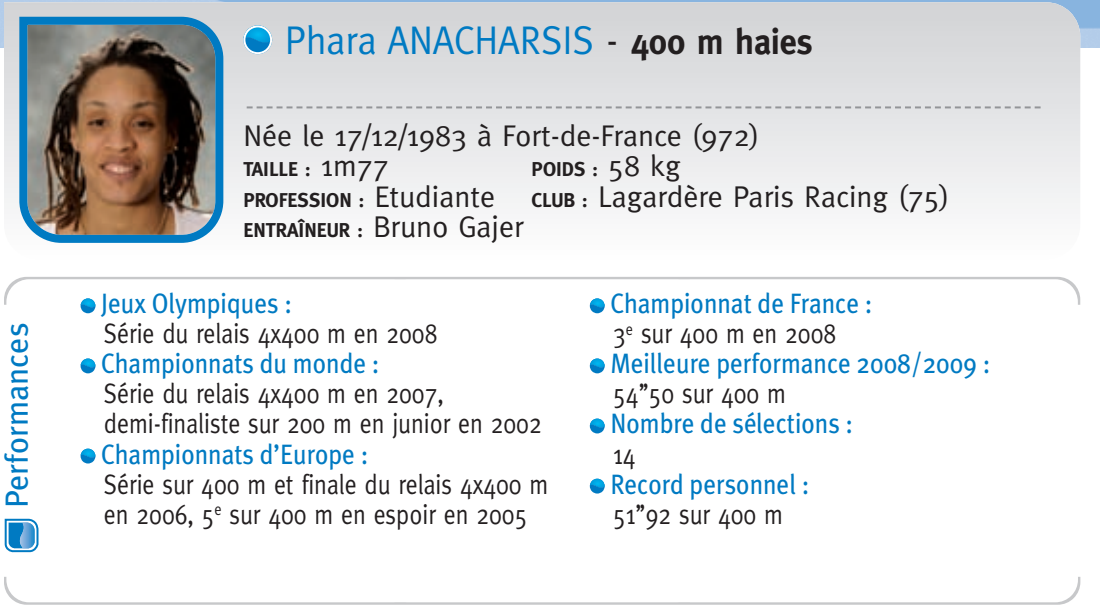
<style>
.page{position:relative;width:1100px;height:609px;background:#fff}
.page>*{position:absolute;margin:0;border:0;box-sizing:border-box;transform-origin:0 0}
.t1{font:40px "Meta";color:#007ac2;scale:.95 1}
.t2{font:32px "Meta Plus";color:#007ac2}
.t3{font:30px "Meta";color:#231f20}
.t4{font:28px/30px "Meta";color:#231f20;scale:.85 1}
.t5{font:28px "Meta Plus";color:#007ac2;scale:.9 1}
.t6{font:700 20px "Meta";color:#231f20}
.s1{color:#231f20}
.s2{font-weight:700;font-size:36px;color:#231f20}
.s3{font-weight:400;font-size:30px}
.s4{font-weight:700;font-size:20px}
</style>
<div class="page">
<img style="left:0;top:0;width:1099px;height:48px">
<svg style="left:4px;top:2px;width:1075px;height:207px"></svg>
<svg style="left:247px;top:106px;width:793px;height:2px;background:#bcbdc0"></svg>
<svg style="left:243px;top:25px;width:29px;height:29px"></svg>
<div style="left:243px;top:25px;width:29px;height:29px;border:4px solid #fff;border-radius:50%"></div>
<svg style="left:81px;top:448px;width:14px;height:15px"></svg>
<svg style="left:81px;top:358px;width:14px;height:15px"></svg>
<svg style="left:81px;top:304px;width:14px;height:9px"></svg>
<svg style="left:589px;top:304px;width:15px;height:9px"></svg>
<svg style="left:589px;top:358px;width:15px;height:15px"></svg>
<svg style="left:589px;top:478px;width:15px;height:15px"></svg>
<svg style="left:589px;top:418px;width:15px;height:15px"></svg>
<img style="left:19px;top:17px;width:204px;height:226px">
<svg style="left:4px;top:277px;width:1075px;height:27px"></svg>
<svg style="left:5px;top:518px;width:33px;height:34px"></svg>
<svg style="left:4px;top:576px;width:1076px;height:28px"></svg>
<p class="t2" style="left:-2px;top:507px;width:187px;rotate:-90deg">Performances</p>
<h1 class="t1" style="left:285px;top:17px;width:557px">Phara ANACHARSIS <span class="s1">-</span> <span class="s2">400 m haies</span></h1>
<p class="t3" style="left:243px;top:118px;width:517px">Née le 17/12/1983 à Fort-de-France (972)</p>
<p class="t6" style="left:243px;top:158px;width:147px">TAILLE : <span class="s3">1m77</span></p>
<p class="t6" style="left:531px;top:158px;width:151px">POIDS : <span class="s3">58 kg</span></p>
<p class="t3" style="left:243px;top:178px;width:707px"><span class="s4">PROFESSION :</span> Etudiante <span class="s4">CLUB :</span> Lagardère Paris Racing (75)</p>
<p class="t6" style="left:243px;top:218px;width:282px">ENTRAÎNEUR : <span class="s3">Bruno Gajer</span></p>
<p class="t5" style="left:101px;top:287px;width:214px">Jeux Olympiques :</p>
<p class="t4" style="left:104px;top:318px;width:394px">Série du relais 4x400 m en 2008</p>
<p class="t5" style="left:101px;top:347px;width:311px">Championnats du monde :</p>
<p class="t4" style="left:104px;top:378px;width:516px">Série du relais 4x400 m en 2007, demi-finaliste sur 200 m en junior en 2002</p>
<p class="t5" style="left:101px;top:437px;width:298px">Championnats d’Europe :</p>
<p class="t4" style="left:104px;top:468px;width:524px">Série sur 400 m et finale du relais 4x400 m en 2006, 5<sup>e</sup> sur 400 m en espoir en 2005</p>
<p class="t5" style="left:610px;top:287px;width:293px">Championnat de France :</p>
<p class="t4" style="left:613px;top:318px;width:264px">3<sup>e</sup> sur 400 m en 2008</p>
<p class="t5" style="left:610px;top:347px;width:423px">Meilleure performance 2008/2009 :</p>
<p class="t4" style="left:613px;top:378px;width:205px">54’’50 sur 400 m</p>
<p class="t5" style="left:610px;top:407px;width:271px">Nombre de sélections :</p>
<p class="t4" style="left:613px;top:438px;width:28px">14</p>
<p class="t5" style="left:610px;top:467px;width:222px">Record personnel :</p>
<p class="t4" style="left:613px;top:498px;width:201px">51’’92 sur 400 m</p>
</div>
